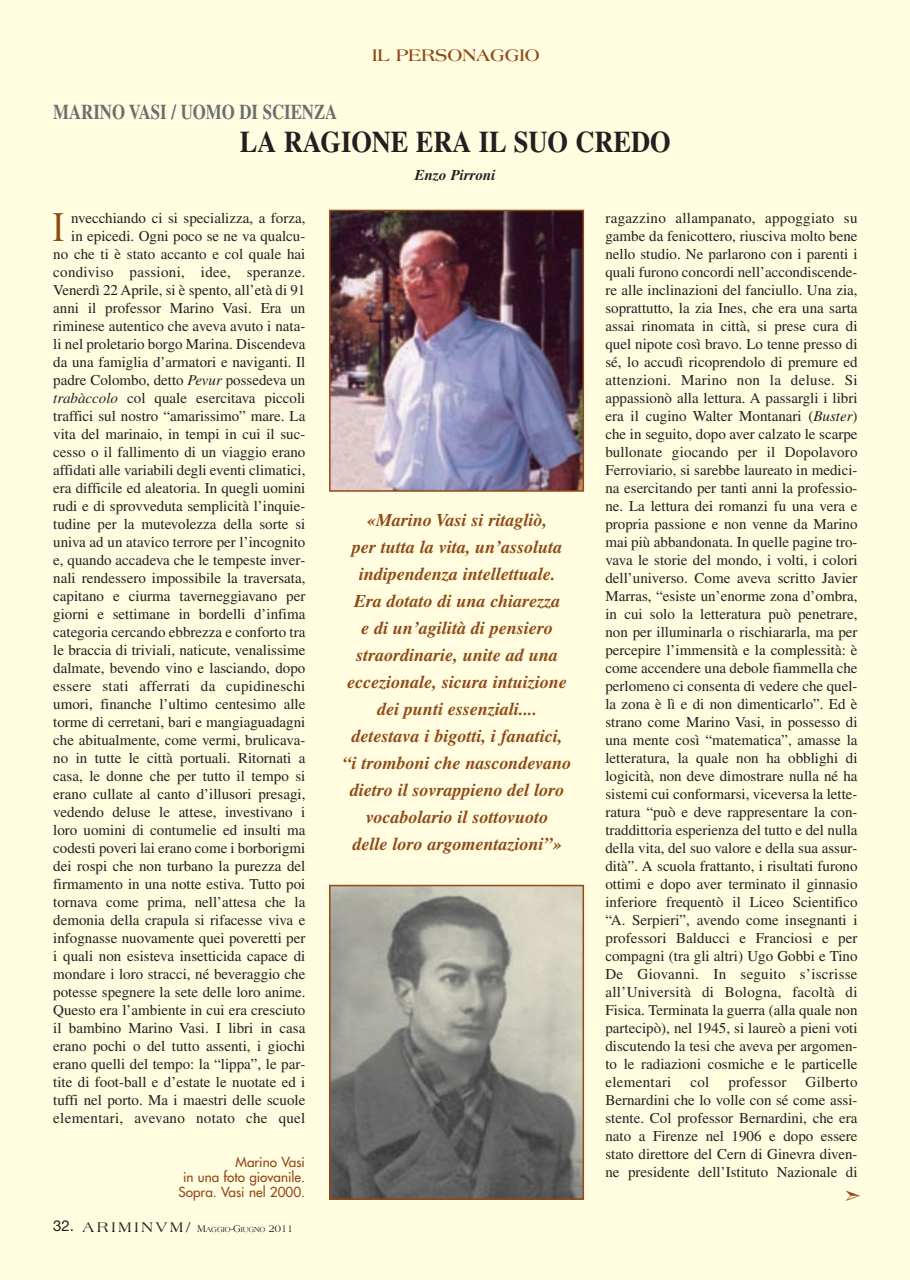
<style>
.page{position:relative;width:910px;height:1280px;background:#fffce0}
.page>*{position:absolute;margin:0;border:0;box-sizing:border-box;transform-origin:0 0}
.t1{font:42px "Times";color:#8f4a15;scale:.8 1}
.t2{font:700 30px "Times";color:#231f20;scale:.88 1}
.t3{font:700 21px "Times";color:#6c6d70;scale:.8 1}
.t4{font:italic 700 18px/27px "Times";color:#8f4a15;text-align:center}
.t5{font:700 18px "Americana";color:#8f4a15}
.t6{font:15px/18px "Times";color:#231f20;text-align:justify}
.t7{font:italic 700 15px "Times";color:#231f20}
.t8{font:15px "Times";letter-spacing:.02em;color:#231f20}
.t9{font:13.5px/15px "Futura";color:#8f4a15;text-align:right}
.t10{font:7.8px "Americana";color:#231f20;scale:.9 1}
.s1{font-style:italic}
.s2{font-family:"Helvetica Neue";font-size:15px}
.s3{font-size:15px}
.s4{font-size:10.5px}
</style>
<div class="page">
<img style="left:332px;top:213px;width:249px;height:276px">
<div style="left:329px;top:210px;width:255px;height:282px;border:2px solid #8f4a15"></div>
<img style="left:332px;top:888px;width:249px;height:309px">
<div style="left:329px;top:885px;width:255px;height:315px;border:2px solid #8f4a15"></div>
<p class="t5" style="left:372px;top:47px;width:169px">IL PERSONAGGIO</p>
<h3 class="t3" style="left:53px;top:105px;width:357px">MARINO VASI / UOMO DI SCIENZA</h3>
<h2 class="t2" style="left:240px;top:132px;width:491px">LA RAGIONE ERA IL SUO CREDO</h2>
<p class="t7" style="left:415px;top:170px;width:82px">Enzo Pirroni</p>
<h1 class="t1" style="left:53px;top:214px;width:15px">I</h1>
<p class="t6" style="left:53px;top:211px;width:254px;text-align:right">nvecchiando ci si specializza, a forza,<br>in epicedi. Ogni poco se ne va qualcu&shy;no che ti è stato accanto e col quale hai condiviso passioni, idee, speranze.<br>Venerdì 22 Aprile, si è spento, all’età di 91 anni il professor Marino Vasi. Era un riminese autentico che aveva avuto i nata&shy;li nel proletario borgo Marina. Discendeva da una famiglia d’armatori e naviganti. Il padre Colombo, detto <span class="s1">Pevur</span> possedeva un <span class="s1">trabàccolo</span> col quale esercitava piccoli traffici sul nostro “amarissimo” mare. La vita del marinaio, in tempi in cui il suc&shy;cesso o il fallimento di un viaggio erano affidati alle variabili degli eventi climatici, era difficile ed aleatoria. In quegli uomini rudi e di sprovveduta semplicità l’inquie&shy;tudine per la mutevolezza della sorte si univa ad un atavico terrore per l’incognito e, quando accadeva che le tempeste inver&shy;nali rendessero impossibile la traversata, capitano e ciurma taverneggiavano per giorni e settimane in bordelli d’infima categoria cercando ebbrezza e conforto tra le braccia di triviali, naticute, venalissime dalmate, bevendo vino e lasciando, dopo essere stati afferrati da cupidineschi umori, finanche l’ultimo centesimo alle torme di cerretani, bari e mangiaguadagni che abitualmente, come vermi, brulicava&shy;no in tutte le città portuali. Ritornati a casa, le donne che per tutto il tempo si erano cullate al canto d’illusori presagi, vedendo deluse le attese, investivano i loro uomini di contumelie ed insulti ma codesti poveri lai erano come i borborigmi dei rospi che non turbano la purezza del firmamento in una notte estiva. Tutto poi tornava come prima, nell’attesa che la demonia della crapula si rifacesse viva e infognasse nuovamente quei poveretti per i quali non esisteva insetticida capace di mondare i loro stracci, né beveraggio che potesse spegnere la sete delle loro anime.<br>Questo era l’ambiente in cui era cresciuto il bambino Marino Vasi. I libri in casa erano pochi o del tutto assenti, i giochi erano quelli del tempo: la “lippa”, le par&shy;tite di foot-ball e d’estate le nuotate ed i tuffi nel porto. Ma i maestri delle scuole elementari, avevano notato che quel</p>
<p class="t6" style="left:605px;top:211px;width:254px">ragazzino allampanato, appoggiato su gambe da fenicottero, riusciva molto bene nello studio. Ne parlarono con i parenti i quali furono concordi nell’accondiscende&shy;re alle inclinazioni del fanciullo. Una zia, soprattutto, la zia Ines, che era una sarta assai rinomata in città, si prese cura di quel nipote così bravo. Lo tenne presso di sé, lo accudì ricoprendolo di premure ed attenzioni. Marino non la deluse. Si appassionò alla lettura. A passargli i libri era il cugino Walter Montanari (<span class="s1">Buster</span>) che in seguito, dopo aver calzato le scarpe bullonate giocando per il Dopolavoro Ferroviario, si sarebbe laureato in medici&shy;na esercitando per tanti anni la professio&shy;ne. La lettura dei romanzi fu una vera e propria passione e non venne da Marino mai più abbandonata. In quelle pagine tro&shy;vava le storie del mondo, i volti, i colori dell’universo. Come aveva scritto Javier Marras, “esiste un’enorme zona d’ombra, in cui solo la letteratura può penetrare, non per illuminarla o rischiararla, ma per percepire l’immensità e la complessità: è come accendere una debole fiammella che perlomeno ci consenta di vedere che quel&shy;la zona è lì e di non dimenticarlo”. Ed è strano come Marino Vasi, in possesso di una mente così “matematica”, amasse la letteratura, la quale non ha obblighi di logicità, non deve dimostrare nulla né ha sistemi cui conformarsi, viceversa la lette&shy;ratura “può e deve rappresentare la con&shy;traddittoria esperienza del tutto e del nulla della vita, del suo valore e della sua assur&shy;dità”. A scuola frattanto, i risultati furono ottimi e dopo aver terminato il ginnasio inferiore frequentò il Liceo Scientifico “A. Serpieri”, avendo come insegnanti i professori Balducci e Franciosi e per compagni (tra gli altri) Ugo Gobbi e Tino De Giovanni. In seguito s’iscrisse all’Università di Bologna, facoltà di Fisica. Terminata la guerra (alla quale non partecipò), nel 1945, si laureò a pieni voti discutendo la tesi che aveva per argomen&shy;to le radiazioni cosmiche e le particelle elementari</p>
<p class="t4" style="left:343px;top:509px;width:230px">«Marino Vasi si ritagliò,<br>per tutta la vita, un’assoluta indipendenza intellettuale.<br>Era dotato di una chiarezza<br>e di un’agilità di pensiero straordinarie, unite ad una eccezionale, sicura intuizione dei punti essenziali.... detestava i bigotti, i fanatici, “i tromboni che nascondevano dietro il sovrappieno del loro vocabolario il sottovuoto<br>delle loro argomentazioni”»</p>
<p class="t6" style="left:605px;top:1075px;width:254px;text-indent:200px">Gilberto Bernardini che lo volle con sé come assi&shy;stente. Col professor Bernardini, che era nato a Firenze nel 1906 e dopo essere stato direttore del Cern di Ginevra diven&shy;ne presidente dell’Istituto Nazionale di</p>
<p class="t6" style="left:690px;top:1075px;width:20px">col</p>
<p class="t8" style="left:728px;top:1077px;width:60px">professor</p>
<p class="t9" style="left:179px;top:1155px;width:128px">Marino Vasi<br>in una foto giovanile.<br>Sopra. Vasi nel 2000.</p>
<p class="t10" style="left:53px;top:1226px;width:268px"><span class="s2">32.</span> <span class="s3">A R I M I N V M /</span> <span class="s4">M</span>AGGIO<span class="s4">-G</span>IUGNO <span class="s4">2011</span></p>
</div>
